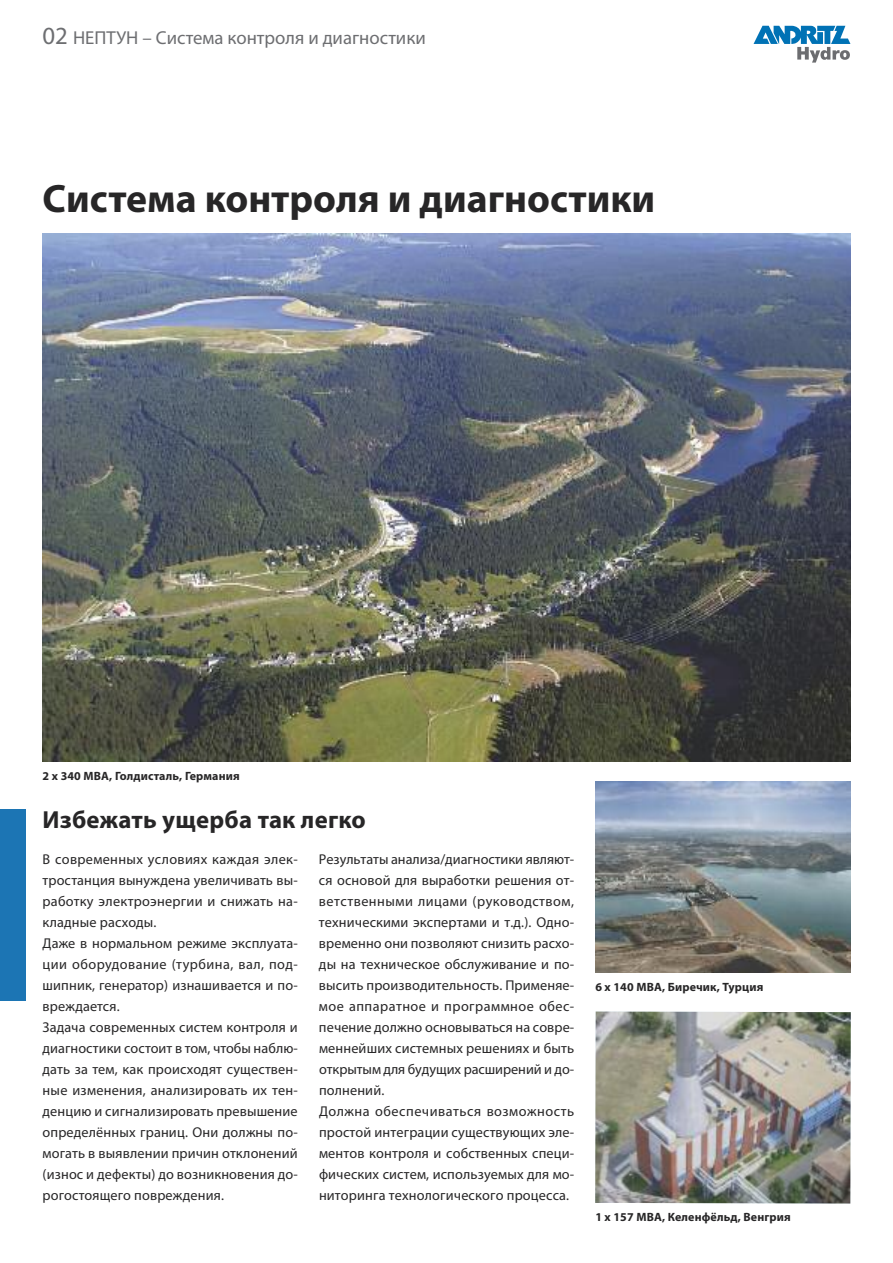
<style>
.page{position:relative;width:893px;height:1263px;background:#fff}
.page>*{position:absolute;margin:0;border:0;box-sizing:border-box;transform-origin:0 0}
.t1{font:700 39.75px "Myriad Pro";color:#272627}
.t2{font:700 24.75px "Myriad Pro";letter-spacing:.01em;color:#272627}
.t3{font:18.75px "Myriad Pro";color:#6d6e71}
.t4{font:14.25px/21px "Myriad Pro";letter-spacing:.01em;color:#272627}
.t5{font:700 12px "Myriad Pro";letter-spacing:.01em;color:#272627}
.s1{font-size:24.75px}
</style>
<div class="page">
<div style="left:0;top:809px;width:26px;height:192px;background:#1c75b4"></div>
<img style="left:595px;top:781px;width:255px;height:192px">
<img style="left:595px;top:1011px;width:256px;height:192px">
<img style="left:43px;top:234px;width:807px;height:527px">
<svg style="left:753px;top:26px;width:97px;height:37px"></svg>
<p class="t3" style="left:43px;top:31px;width:385px"><span class="s1">02</span> НЕПТУН – Система контроля и диагностики</p>
<p class="t1" style="left:43px;top:183px;width:614px">Система контроля и диагностики</p>
<p class="t5" style="left:43px;top:771px;width:199px">2 х 340 МВА, Голдисталь, Германия</p>
<p class="t2" style="left:43px;top:810px;width:325px">Избежать ущерба так легко</p>
<p class="t4" style="left:43px;top:850px;width:257px">В современных условиях каждая элек&shy;тростанция вынуждена увеличивать вы&shy;работку электроэнергии и снижать на&shy;кладные расходы.<br>Даже в нормальном режиме эксплуата&shy;ции оборудование (турбина, вал, под&shy;шипник, генератор) изнашивается и по&shy;вреждается.<br>Задача современных систем контроля и диагностики состоит в том, чтобы наблю&shy;дать за тем, как происходят существен&shy;ные изменения, анализировать их тен&shy;денцию и сигнализировать превышение определённых границ. Они должны по&shy;могать в выявлении причин отклонений (износ и дефекты) до возникновения до&shy;рогостоящего повреждения.</p>
<p class="t4" style="left:319px;top:850px;width:257px">Результаты анализа/диагностики являют&shy;ся основой для выработки решения от&shy;ветственными лицами (руководством, техническими экспертами и т.д.). Одно&shy;временно они позволяют снизить расхо&shy;ды на техническое обслуживание и по&shy;высить производительность. Применяе&shy;мое аппаратное и программное обес&shy;печение должно основываться на совре&shy;меннейших системных решениях и быть открытым для будущих расширений и до&shy;полнений.<br>Должна обеспечиваться возможность простой интеграции существующих эле&shy;ментов контроля и собственных специ&shy;фических систем, используемых для мо&shy;ниторинга технологического процесса.</p>
<p class="t5" style="left:595px;top:983px;width:170px">6 х 140 МВА, Биречик, Турция</p>
<p class="t5" style="left:595px;top:1213px;width:197px">1 х 157 МВА, Келенфёльд, Венгрия</p>
</div>
